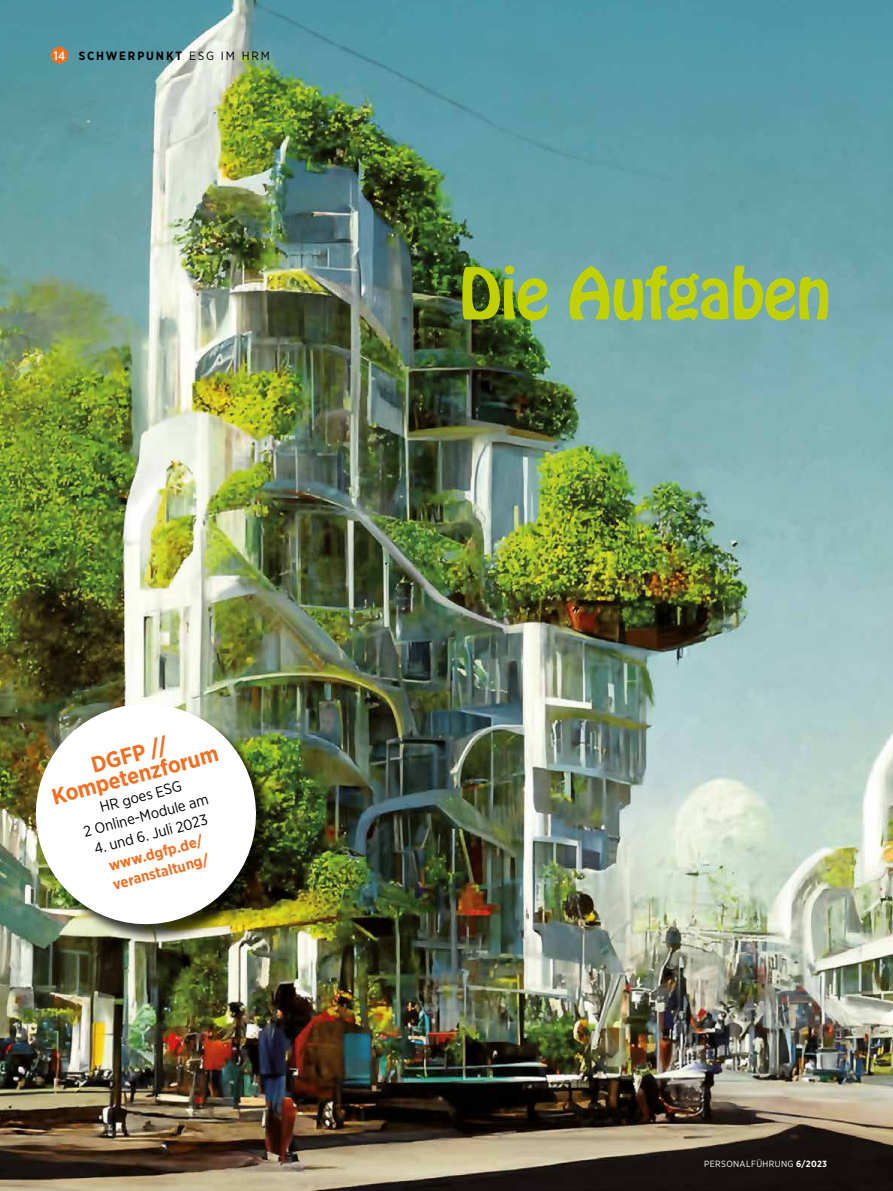
<style>
.page{position:relative;width:893px;height:1191px;background:#fff}
.page>*{position:absolute;margin:0;border:0;box-sizing:border-box;transform-origin:0 0}
.t1{font:63px "Hobo Std";letter-spacing:-.015em;color:#c1d100}
.t2{font:700 22.5px/21px "Gotham Narrow";color:#ee7023;text-align:center}
.t3{font:15px/19.5px "Gotham Narrow";color:#000;text-align:center}
.t4{font:700 15px/19.5px "Gotham Narrow";color:#ee7023}
.t5{font:700 12px "Gotham Narrow";letter-spacing:.15em;color:#000}
.t6{font:9px "Gotham Narrow";letter-spacing:.04em;color:#fff}
.s1{font-weight:500;color:#fff}
.s2{font-weight:400}
.s3{font-weight:700}
</style>
<div class="page">
<img style="left:0;top:0;width:893px;height:1191px">
<div style="left:38px;top:706px;width:237px;height:237px;background:#000;opacity:.75"></div>
<img style="left:24px;top:692px;width:244px;height:244px">
<div style="left:51px;top:47px;width:17px;height:17px;background:#ee7023;border-radius:50%"></div>
<p class="t5" style="left:54px;top:48px;width:217px"><span class="s1">14</span> SCHWERPUNKT <span class="s2">ESG IM HRM</span></p>
<h2 class="t2" style="left:44px;top:766px;width:173px;rotate:-15deg">DGFP //<br>Kompetenzforum</h2>
<p class="t3" style="left:76px;top:803px;width:130px;rotate:-15deg">HR goes ESG<br>2 Online-Module am</p>
<p class="t3" style="left:92px;top:839px;width:118px;rotate:-15deg">4. und 6. Juli 2023</p>
<p class="t4" style="left:106px;top:856px;width:100px;rotate:-15deg">www.dgfp.de/ veranstaltung/</p>
<h1 class="t1" style="left:459px;top:250px;width:373px">Die Aufgaben</h1>
<p class="t6" style="left:704px;top:1157px;width:124px">PERSONALFÜHRUNG <span class="s3">6/2023</span></p>
</div>
